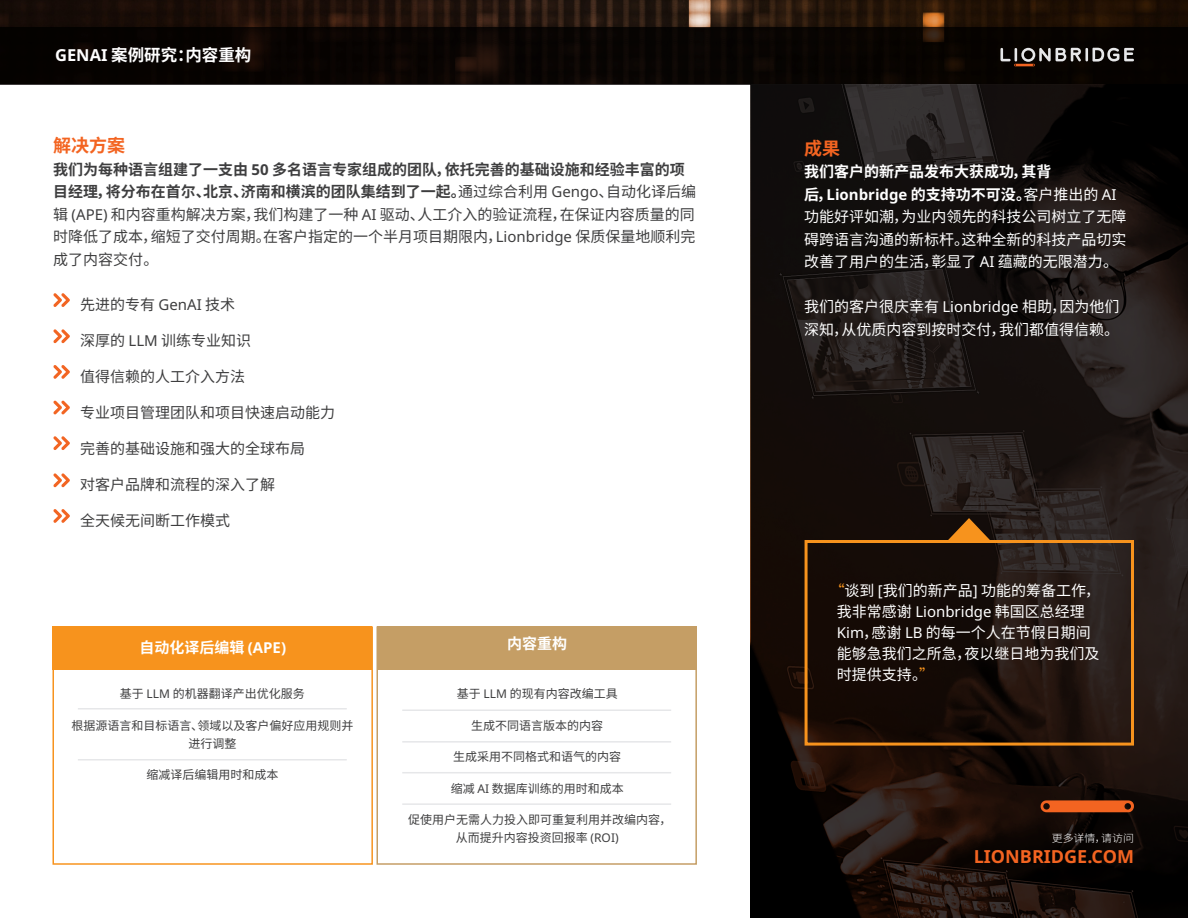
<style>
.page{position:relative;width:1188px;height:918px;background:#fff}
.page>*{position:absolute;margin:0;border:0;box-sizing:border-box;transform-origin:0 0}
.t1{font:700 18px "Noto Sans";color:#f36421}
.t2{font:700 18px "Noto Sans CJ Ksc";color:#f36421}
.t3{font:700 16.5px "Noto Sans CJ Ksc";color:#fff}
.t4{font:15px/22.5px "Noto Sans CJ Ksc";color:#3e3e3f}
.t5{font:15px/22.5px "Noto Sans CJ Ksc";color:#fff}
.t6{font:700 15px "Noto Sans CJ Ksc";color:#fff}
.t7{font:12px/18px "Noto Sans CJ Ksc";color:#3e3e3f;text-align:center}
.t8{font:300 10.5px "Noto Sans CJ Ksc";color:#fff;scale:1.04 1}
.s1{font-family:"Noto Sans"}
.s2{font-weight:700}
.s3{font-family:"Noto Sans";font-weight:700}
.s4{color:#f7931d}
</style>
<div class="page">
<svg style="left:751px;top:85px;width:437px;height:833px;background:#19120f"></svg>
<img style="left:0;top:0;width:1188px;height:27px">
<div style="left:0;top:27px;width:1188px;height:58px;background:#080402"></div>
<svg style="left:1000px;top:48px;width:134px;height:18px"></svg>
<svg style="left:53px;top:293px;width:17px;height:14px"></svg>
<svg style="left:53px;top:329px;width:17px;height:14px"></svg>
<svg style="left:53px;top:365px;width:17px;height:14px"></svg>
<svg style="left:53px;top:401px;width:17px;height:13px"></svg>
<svg style="left:53px;top:436px;width:17px;height:14px"></svg>
<svg style="left:53px;top:473px;width:17px;height:14px"></svg>
<svg style="left:53px;top:509px;width:17px;height:14px"></svg>
<div style="left:376px;top:626px;width:321px;height:239px;border:2px solid #c59e65"></div>
<div style="left:52px;top:626px;width:320px;height:44px;background:#f7931d"></div>
<div style="left:377px;top:626px;width:320px;height:44px;background:#c59e65"></div>
<hr style="left:78px;top:708px;width:269px;height:2px;background:#e6e7e9">
<hr style="left:402px;top:710px;width:269px;height:1px;background:#e6e7e9">
<hr style="left:402px;top:741px;width:269px;height:2px;background:#e6e7e9">
<hr style="left:402px;top:772px;width:269px;height:1px;background:#e6e7e9">
<hr style="left:402px;top:803px;width:269px;height:2px;background:#e6e7e9">
<hr style="left:78px;top:759px;width:269px;height:1px;background:#e6e7e9">
<svg style="left:1041px;top:800px;width:93px;height:12px"></svg>
<div style="left:805px;top:540px;width:329px;height:206px;border:3px solid #f7931d"></div>
<svg style="left:948px;top:518px;width:42px;height:22px"></svg>
<p class="t3" style="left:55px;top:46px;width:198px"><span class="s1">GENAI</span> 案例研究：内容重构</p>
<p class="t2" style="left:53px;top:135px;width:73px">解决方案</p>
<p class="t4" style="left:53px;top:158px;width:644px"><span class="s2">我们为每种语言组建了一支由</span> <span class="s3">50</span> <span class="s2">多名语言专家组成的团队，依托完善的基础设施和经验丰富的项目经理，将分布在首尔、北京、济南和横滨的团队集结到了一起。</span>通过综合利用 <span class="s1">Gengo</span>、自动化译后编辑 <span class="s1">(APE)</span> 和内容重构解决方案，我们构建了一种 <span class="s1">AI</span> 驱动、人工介入的验证流程，在保证内容质量的同时降低了成本，缩短了交付周期。在客户指定的一个半月项目期限内，<span class="s1">Lionbridge</span> 保质保量地顺利完成了内容交付。</p>
<p class="t4" style="left:80px;top:293px;width:157px">先进的专有 <span class="s1">GenAI</span> 技术</p>
<p class="t4" style="left:80px;top:329px;width:173px">深厚的 <span class="s1">LLM</span> 训练专业知识</p>
<p class="t4" style="left:80px;top:365px;width:166px">值得信赖的人工介入方法</p>
<p class="t4" style="left:80px;top:401px;width:256px">专业项目管理团队和项目快速启动能力</p>
<p class="t4" style="left:80px;top:437px;width:226px">完善的基础设施和强大的全球布局</p>
<p class="t4" style="left:80px;top:473px;width:196px">对客户品牌和流程的深入了解</p>
<p class="t4" style="left:80px;top:509px;width:151px">全天候无间断工作模式</p>
<p class="t6" style="left:139px;top:639px;width:148px">自动化译后编辑 <span class="s1">(APE)</span></p>
<p class="t6" style="left:507px;top:635px;width:61px">内容重构</p>
<p class="t7" style="left:120px;top:685px;width:186px">基于 <span class="s1">LLM</span> 的机器翻译产出优化服务</p>
<p class="t7" style="left:71px;top:716px;width:283px">根据源语言和目标语言、领域以及客户偏好应用规则并进行调整</p>
<p class="t7" style="left:146px;top:766px;width:133px">缩减译后编辑用时和成本</p>
<p class="t7" style="left:457px;top:685px;width:162px">基于 <span class="s1">LLM</span> 的现有内容改编工具</p>
<p class="t7" style="left:471px;top:716px;width:133px">生成不同语言版本的内容</p>
<p class="t7" style="left:453px;top:748px;width:169px">生成采用不同格式和语气的内容</p>
<p class="t7" style="left:451px;top:779px;width:175px">缩减 <span class="s1">AI</span> 数据库训练的用时和成本</p>
<p class="t7" style="left:408px;top:811px;width:265px">促使用户无需人力投入即可重复利用并改编内容，从而提升内容投资回报率 <span class="s1">(ROI)</span></p>
<p class="t2" style="left:804px;top:138px;width:37px">成果</p>
<p class="t5" style="left:804px;top:161px;width:324px"><span class="s2">我们客户的新产品发布大获成功，其背<br>后，</span><span class="s3">Lionbridge</span> <span class="s2">的支持功不可没。</span>客户推出的 <span class="s1">AI</span>功能好评如潮，为业内领先的科技公司树立了无障碍跨语言沟通的新标杆。这种全新的科技产品切实改善了用户的生活，彰显了 <span class="s1">AI</span> 蕴藏的无限潜力。</p>
<p class="t5" style="left:804px;top:296px;width:317px">我们的客户很庆幸有 <span class="s1">Lionbridge</span> 相助，因为他们深知，从优质内容到按时交付，我们都值得信赖。</p>
<p class="t5" style="left:837px;top:580px;width:265px;line-height:21px;text-indent:-7px"><span class="s4">“</span>谈到 <span class="s1">[</span>我们的新产品<span class="s1">]</span> 功能的筹备工作，我非常感谢 <span class="s1">Lionbridge</span> 韩国区总经理<br><span class="s1">Kim</span>，感谢 <span class="s1">LB</span> 的每一个人在节假日期间能够急我们之所急，夜以继日地为我们及时提供支持。<span class="s4">”</span></p>
<p class="t8" style="left:1052px;top:832px;width:81px">更多详情，请访问</p>
<p class="t1" style="left:974px;top:847px;width:162px">LIONBRIDGE.COM</p>
</div>
